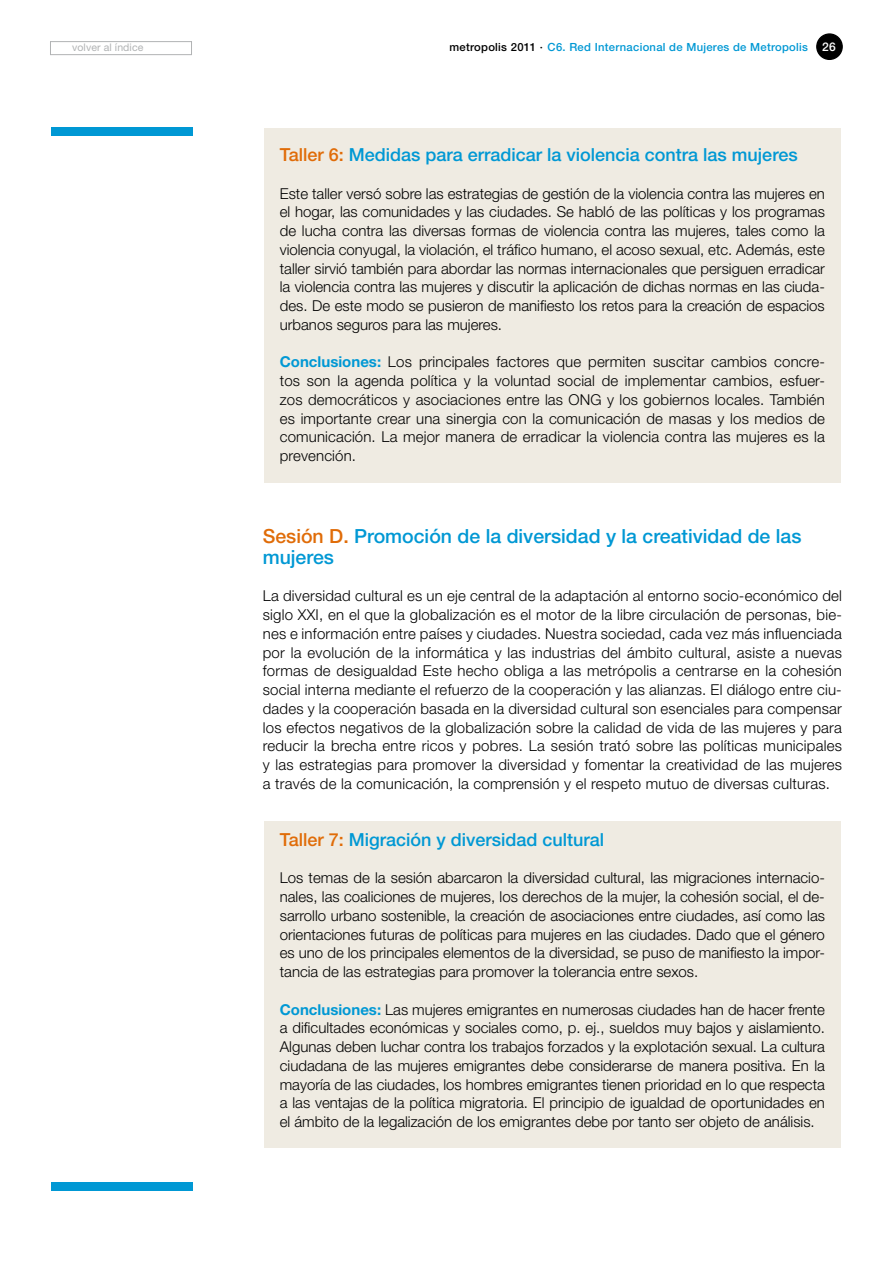
<style>
.page{position:relative;width:893px;height:1263px;background:#fff}
.page>*{position:absolute;margin:0;border:0;box-sizing:border-box;transform-origin:0 0}
.t1{font:500 19.5px/21px "Helvetica Neue LT";color:#0098d4}
.t2{font:500 18px "Helvetica Neue LT";color:#0098d4}
.t3{font:300 15px/18.8px "Helvetica Neue LT";color:#000;text-align:justify}
.t4{font:500 11.25px "Helvetica Neue LT";letter-spacing:.025em;color:#0098d4}
.t5{font:10.5px "Helvetica Neue LT";letter-spacing:.01em;color:#b1b3b4}
.s1{color:#000}
.s2{font-size:12px;color:#fff}
.s3{color:#e06c08}
.s4{font-weight:700;color:#0098d4}
</style>
<div class="page">
<div style="left:817px;top:34px;width:25px;height:25px;background:#000;border-radius:50%"></div>
<div style="left:816px;top:33px;width:27px;height:27px;border:1px solid #000;border-radius:50%"></div>
<div style="left:51px;top:128px;width:141px;height:8px;background:#0098d4"></div>
<div style="left:51px;top:1182px;width:141px;height:9px;background:#0098d4"></div>
<div style="left:50px;top:41px;width:142px;height:14px;border:1px solid #b1b3b4"></div>
<div style="left:264px;top:821px;width:577px;height:327px;background:#efebe2"></div>
<div style="left:264px;top:128px;width:577px;height:355px;background:#efebe2"></div>
<p class="t5" style="left:72px;top:41px;width:73px">volver al índice</p>
<p class="t4" style="left:450px;top:40px;width:388px"><span class="s1">metropolis 2011 ·</span> C6. Red Internacional de Mujeres de Metropolis <span class="s2">26</span></p>
<p class="t2" style="left:280px;top:144px;width:519px"><span class="s3">Taller 6:</span> Medidas para erradicar la violencia contra las mujeres</p>
<p class="t3" style="left:280px;top:184px;width:547px">Este taller versó sobre las estrategias de gestión de la violencia contra las mujeres en el hogar, las comunidades y las ciudades. Se habló de las políticas y los programas de lucha contra las diversas formas de violencia contra las mujeres, tales como la violencia conyugal, la violación, el tráfico humano, el acoso sexual, etc. Además, este taller sirvió también para abordar las normas internacionales que persiguen erradicar la violencia contra las mujeres y discutir la aplicación de dichas normas en las ciuda&shy;des. De este modo se pusieron de manifiesto los retos para la creación de espacios urbanos seguros para las mujeres.</p>
<p class="t3" style="left:280px;top:352px;width:547px"><span class="s4">Conclusiones:</span> Los principales factores que permiten suscitar cambios concre&shy;tos son la agenda política y la voluntad social de implementar cambios, esfuer&shy;zos democráticos y asociaciones entre las ONG y los gobiernos locales. También es importante crear una sinergia con la comunicación de masas y los medios de comunicación. La mejor manera de erradicar la violencia contra las mujeres es la prevención.</p>
<h1 class="t1" style="left:263px;top:525px;width:540px"><span class="s3">Sesión D.</span> Promoción de la diversidad y la creatividad de las mujeres</h1>
<p class="t3" style="left:263px;top:586px;width:581px">La diversidad cultural es un eje central de la adaptación al entorno socio-económico del siglo XXI, en el que la globalización es el motor de la libre circulación de personas, bie&shy;nes e información entre países y ciudades. Nuestra sociedad, cada vez más influenciada por la evolución de la informática y las industrias del ámbito cultural, asiste a nuevas formas de desigualdad Este hecho obliga a las metrópolis a centrarse en la cohesión social interna mediante el refuerzo de la cooperación y las alianzas. El diálogo entre ciu&shy;dades y la cooperación basada en la diversidad cultural son esenciales para compensar los efectos negativos de la globalización sobre la calidad de vida de las mujeres y para reducir la brecha entre ricos y pobres. La sesión trató sobre las políticas municipales y las estrategias para promover la diversidad y fomentar la creatividad de las mujeres a través de la comunicación, la comprensión y el respeto mutuo de diversas culturas.</p>
<p class="t2" style="left:280px;top:829px;width:326px"><span class="s3">Taller 7:</span> Migración y diversidad cultural</p>
<p class="t3" style="left:280px;top:868px;width:547px">Los temas de la sesión abarcaron la diversidad cultural, las migraciones internacio&shy;nales, las coaliciones de mujeres, los derechos de la mujer, la cohesión social, el de&shy;sarrollo urbano sostenible, la creación de asociaciones entre ciudades, así como las orientaciones futuras de políticas para mujeres en las ciudades. Dado que el género es uno de los principales elementos de la diversidad, se puso de manifiesto la impor&shy;tancia de las estrategias para promover la tolerancia entre sexos.</p>
<p class="t3" style="left:280px;top:1000px;width:547px"><span class="s4">Conclusiones:</span> Las mujeres emigrantes en numerosas ciudades han de hacer frente a dificultades económicas y sociales como, p. ej., sueldos muy bajos y aislamiento.<br>Algunas deben luchar contra los trabajos forzados y la explotación sexual. La cultura ciudadana de las mujeres emigrantes debe considerarse de manera positiva. En la mayoría de las ciudades, los hombres emigrantes tienen prioridad en lo que respecta a las ventajas de la política migratoria. El principio de igualdad de oportunidades en el ámbito de la legalización de los emigrantes debe por tanto ser objeto de análisis.</p>
</div>
